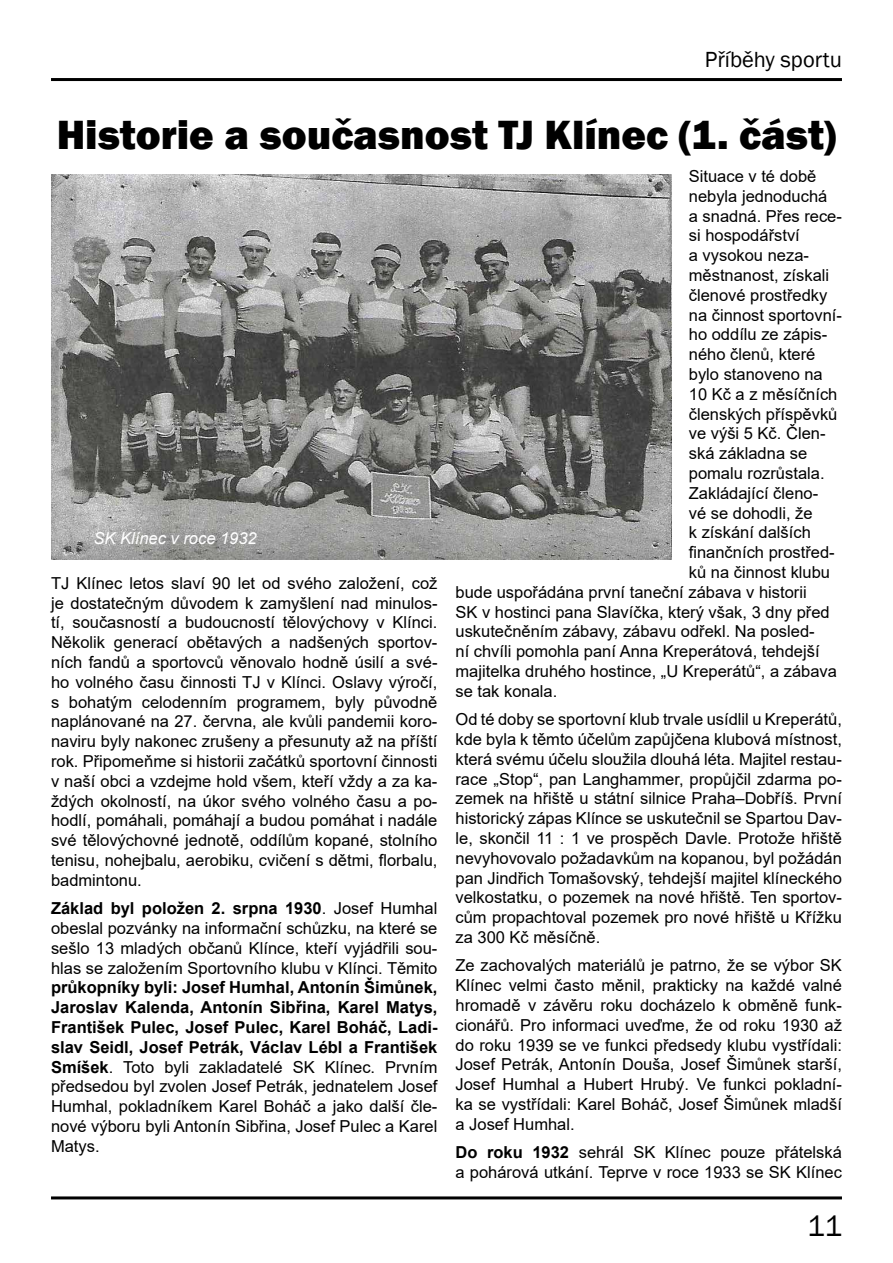
<style>
.page{position:relative;width:893px;height:1263px;background:#fff}
.page>*{position:absolute;margin:0;border:0;box-sizing:border-box;transform-origin:0 0}
.t1{font:800 42px "Franklin Gothic";color:#000}
.t2{font:30px "Franklin Gothic";color:#000}
.t3{font:22.5px "Franklin Gothic";color:#000}
.t4{font:16.5px/19.8px "Arial";color:#000;text-align:justify}
.t5{font:700 16.5px/19.8px "Arial";color:#000;text-align:justify}
.t6{font:italic 16.5px "Arial";color:#fff}
.s1{font-weight:700}
.s2{font-weight:400}
</style>
<div class="page">
<hr style="left:51px;top:1196px;width:791px;height:3px;background:#000">
<hr style="left:51px;top:78px;width:791px;height:3px;background:#000">
<img style="left:51px;top:174px;width:621px;height:386px">
<h3 class="t3" style="left:705px;top:45px;width:139px">Příběhy sportu</h3>
<h1 class="t1" style="left:57px;top:107px;width:781px">Historie a současnost TJ Klínec (1. část)</h1>
<p class="t6" style="left:94px;top:528px;width:165px">SK Klínec v roce 1932</p>
<p class="t4" style="left:51px;top:573px;width:388px">TJ Klínec letos slaví 90 let od svého založení, což je dostatečným důvodem k zamyšlení nad minulos&shy;tí, současností a budoucností tělovýchovy v Klínci.<br>Několik generací obětavých a nadšených sportov&shy;ních fandů a sportovců věnovalo hodně úsilí a své&shy;ho volného času činnosti TJ v Klínci. Oslavy výročí, s bohatým celodenním programem, byly původně naplánované na 27. června, ale kvůli pandemii koro&shy;naviru byly nakonec zrušeny a přesunuty až na příští rok. Připomeňme si historii začátků sportovní činnosti v naší obci a vzdejme hold všem, kteří vždy a za ka&shy;ždých okolností, na úkor svého volného času a po&shy;hodlí, pomáhali, pomáhají a budou pomáhat i nadále své tělovýchovné jednotě, oddílům kopané, stolního tenisu, nohejbalu, aerobiku, cvičení s dětmi, florbalu, badmintonu.</p>
<p class="t4" style="left:51px;top:898px;width:388px"><span class="s1">Základ byl položen 2. srpna 1930</span>. Josef Humhal obeslal pozvánky na informační schůzku, na které se sešlo 13 mladých občanů Klínce, kteří vyjádřili sou&shy;hlas se založením Sportovního klubu v Klínci. Těmito</p>
<p class="t5" style="left:51px;top:978px;width:388px">průkopníky byli: Josef Humhal, Antonín Šimůnek, Jaroslav Kalenda, Antonín Sibřina, Karel Matys, František Pulec, Josef Pulec, Karel Boháč, Ladi&shy;slav Seidl, Josef Petrák, Václav Lébl a František Smíšek<span class="s2">. Toto byli zakladatelé SK Klínec. Prvním předsedou byl zvolen Josef Petrák, jednatelem Josef Humhal, pokladníkem Karel Boháč a jako další čle&shy;nové výboru byli Antonín Sibřina, Josef Pulec a Karel Matys.</span></p>
<p class="t4" style="left:689px;top:166px;width:129px">Situace v té době</p>
<p class="t4" style="left:689px;top:186px;width:140px">nebyla jednoduchá</p>
<p class="t4" style="left:689px;top:206px;width:155px">a snadná. Přes rece-</p>
<p class="t4" style="left:689px;top:226px;width:112px">si hospodářství</p>
<p class="t4" style="left:689px;top:245px;width:122px">a vysokou neza-</p>
<p class="t4" style="left:689px;top:265px;width:142px">městnanost, získali</p>
<p class="t4" style="left:689px;top:285px;width:140px">členové prostředky</p>
<p class="t4" style="left:689px;top:305px;width:155px">na činnost sportovní-</p>
<p class="t4" style="left:689px;top:325px;width:140px">ho oddílu ze zápis-</p>
<p class="t4" style="left:689px;top:344px;width:128px">ného členů, které</p>
<p class="t4" style="left:689px;top:364px;width:135px">bylo stanoveno na</p>
<p class="t4" style="left:689px;top:384px;width:150px">10 Kč a z měsíčních</p>
<p class="t4" style="left:689px;top:404px;width:150px">členských příspěvků</p>
<p class="t4" style="left:689px;top:424px;width:138px">ve výši 5 Kč. Člen-</p>
<p class="t4" style="left:689px;top:443px;width:120px">ská základna se</p>
<p class="t4" style="left:689px;top:463px;width:137px">pomalu rozrůstala.</p>
<p class="t4" style="left:689px;top:483px;width:131px">Zakládající členo-</p>
<p class="t4" style="left:689px;top:503px;width:125px">vé se dohodli, že</p>
<p class="t4" style="left:689px;top:523px;width:123px">k získání dalších</p>
<p class="t4" style="left:689px;top:542px;width:147px">finančních prostřed-</p>
<p class="t4" style="left:689px;top:562px;width:143px">ků na činnost klubu</p>
<p class="t4" style="left:455px;top:582px;width:353px">bude uspořádána první taneční zábava v historii</p>
<p class="t4" style="left:455px;top:602px;width:376px">SK v hostinci pana Slavíčka, který však, 3 dny před</p>
<p class="t4" style="left:455px;top:622px;width:361px">uskutečněním zábavy, zábavu odřekl. Na posled-</p>
<p class="t4" style="left:455px;top:641px;width:366px">ní chvíli pomohla paní Anna Kreperátová, tehdejší</p>
<p class="t4" style="left:455px;top:661px;width:383px">majitelka druhého hostince, „U Kreperátů“, a zábava</p>
<p class="t4" style="left:455px;top:681px;width:103px">se tak konala.</p>
<p class="t4" style="left:455px;top:709px;width:388px">Od té doby se sportovní klub trvale usídlil u Kreperátů, kde byla k těmto účelům zapůjčena klubová místnost, která svému účelu sloužila dlouhá léta. Majitel restau&shy;race „Stop“, pan Langhammer, propůjčil zdarma po&shy;zemek na hřiště u státní silnice Praha–Dobříš. První historický zápas Klínce se uskutečnil se Spartou Dav&shy;le, skončil 11 : 1 ve prospěch Davle. Protože hřiště nevyhovovalo požadavkům na kopanou, byl požádán pan Jindřich Tomašovský, tehdejší majitel klíneckého velkostatku, o pozemek na nové hřiště. Ten sportov&shy;cům propachtoval pozemek pro nové hřiště u Křížku za 300 Kč měsíčně.</p>
<p class="t4" style="left:455px;top:955px;width:388px">Ze zachovalých materiálů je patrno, že se výbor SK Klínec velmi často měnil, prakticky na každé valné hromadě v závěru roku docházelo k obměně funk&shy;cionářů. Pro informaci uveďme, že od roku 1930 až do roku 1939 se ve funkci předsedy klubu vystřídali:<br>Josef Petrák, Antonín Douša, Josef Šimůnek starší, Josef Humhal a Hubert Hrubý. Ve funkci pokladní&shy;ka se vystřídali: Karel Boháč, Josef Šimůnek mladší a Josef Humhal.</p>
<p class="t4" style="left:455px;top:1142px;width:388px"><span class="s1">Do roku 1932</span> sehrál SK Klínec pouze přátelská a pohárová utkání. Teprve v roce 1933 se SK Klínec</p>
<h2 class="t2" style="left:807px;top:1207px;width:36px">11</h2>
</div>
